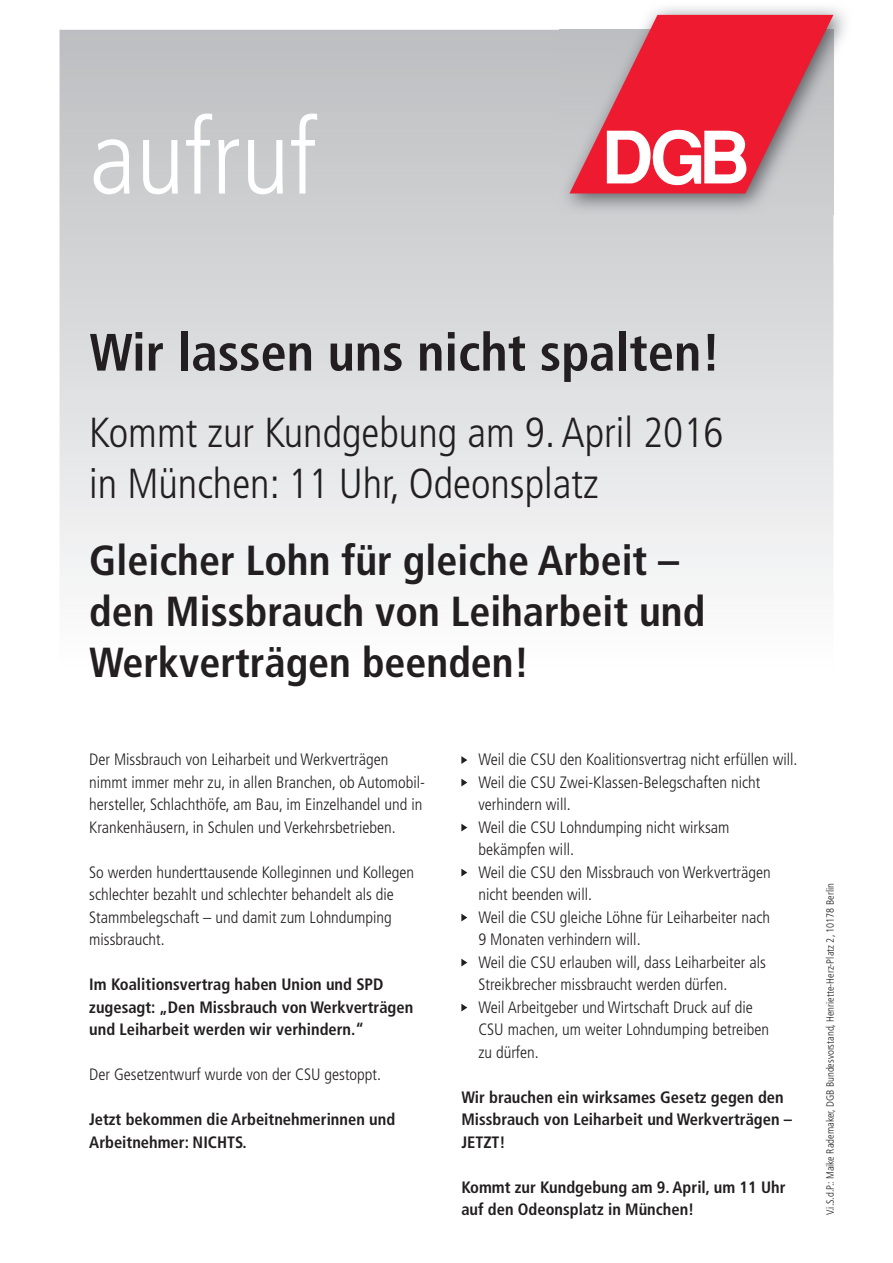
<style>
.page{position:relative;width:893px;height:1263px;background:#fff}
.page>*{position:absolute;margin:0;border:0;box-sizing:border-box;transform-origin:0 0}
.t1{font:300 condensed 105px "Frutiger";color:#fff}
.t2{font:700 condensed 52.5px "Frutiger";color:#231f20}
.t3{font:700 condensed 42px/51px "Frutiger";color:#231f20}
.t4{font:300 condensed 42px/51px "Frutiger";color:#231f20}
.t5{font:300 condensed 16.5px/22.5px "Frutiger";color:#231f20}
.t6{font:700 condensed 16.5px/22.5px "Frutiger";color:#231f20}
.t7{font:300 condensed 10.5px "Frutiger";color:#231f20}
</style>
<div class="page">
<svg style="left:60px;top:30px;width:773px;height:554px;background:#dadbdc"></svg>
<img style="left:559px;top:7px;width:286px;height:207px">
<img style="left:559px;top:30px;width:274px;height:184px">
<svg style="left:569px;top:15px;width:264px;height:178px;background:#db5c6a"></svg>
<svg style="left:607px;top:130px;width:139px;height:56px"></svg>
<svg style="left:461px;top:756px;width:6px;height:8px"></svg>
<svg style="left:461px;top:779px;width:6px;height:7px"></svg>
<svg style="left:461px;top:824px;width:6px;height:7px"></svg>
<svg style="left:461px;top:869px;width:6px;height:7px"></svg>
<svg style="left:461px;top:914px;width:6px;height:7px"></svg>
<svg style="left:461px;top:959px;width:6px;height:7px"></svg>
<svg style="left:461px;top:1004px;width:6px;height:7px"></svg>
<h1 class="t1" style="left:89px;top:98px;width:229px">aufruf</h1>
<h2 class="t2" style="left:89px;top:321px;width:633px">Wir lassen uns nicht spalten!</h2>
<h3 class="t4" style="left:89px;top:408px;width:636px">Kommt zur Kundgebung am 9. April 2016 in München: 11 Uhr, Odeonsplatz</h3>
<h3 class="t3" style="left:89px;top:535px;width:617px">Gleicher Lohn für gleiche Arbeit – den Missbrauch von Leiharbeit und<br>Werkverträgen beenden!</h3>
<p class="t5" style="left:89px;top:748px;width:337px">Der Missbrauch von Leiharbeit und Werkverträgen nimmt immer mehr zu, in allen Branchen, ob Automobil&shy;hersteller, Schlachthöfe, am Bau, im Einzelhandel und in Krankenhäusern, in Schulen und Verkehrsbetrieben.</p>
<p class="t5" style="left:89px;top:861px;width:326px">So werden hunderttausende Kolleginnen und Kollegen schlechter bezahlt und schlechter behandelt als die Stammbelegschaft – und damit zum Lohndumping missbraucht.</p>
<p class="t6" style="left:89px;top:973px;width:326px">Im Koalitionsvertrag haben Union und SPD zugesagt: „Den Missbrauch von Werkverträgen und Leiharbeit werden wir verhindern.“</p>
<p class="t5" style="left:89px;top:1063px;width:293px">Der Gesetzentwurf wurde von der CSU gestoppt.</p>
<p class="t6" style="left:89px;top:1108px;width:307px">Jetzt bekommen die Arbeitnehmerinnen und<br>Arbeit nehmer: NICHTS.</p>
<p class="t5" style="left:478px;top:748px;width:321px">Weil die CSU den Koalitionsvertrag nicht erfüllen will.<br>Weil die CSU Zwei-Klassen-Belegschaften nicht verhindern will.<br>Weil die CSU Lohndumping nicht wirksam bekämpfen will.<br>Weil die CSU den Missbrauch von Werkverträgen nicht beenden will.<br>Weil die CSU gleiche Löhne für Leiharbeiter nach<br>9 Monaten verhindern will.<br>Weil die CSU erlauben will, dass Leiharbeiter als Streikbrecher missbraucht werden dürfen.<br>Weil Arbeitgeber und Wirtschaft Druck auf die<br>CSU machen, um weiter Lohndumping betreiben<br>zu dürfen.</p>
<p class="t6" style="left:461px;top:1086px;width:332px">Wir brauchen ein wirksames Gesetz gegen den<br>Missbrauch von Leiharbeit und Werkverträgen –<br>JETZT!</p>
<p class="t6" style="left:461px;top:1176px;width:326px">Kommt zur Kundgebung am 9. April, um 11 Uhr auf den Odeonsplatz in München!</p>
<p class="t7" style="left:824px;top:1215px;width:333px;rotate:-90deg">V.i.S.d.P.: Maike Rademaker, DGB Bundesvorstand, Henriette-Herz-Platz 2, 10178 Berlin</p>
</div>
